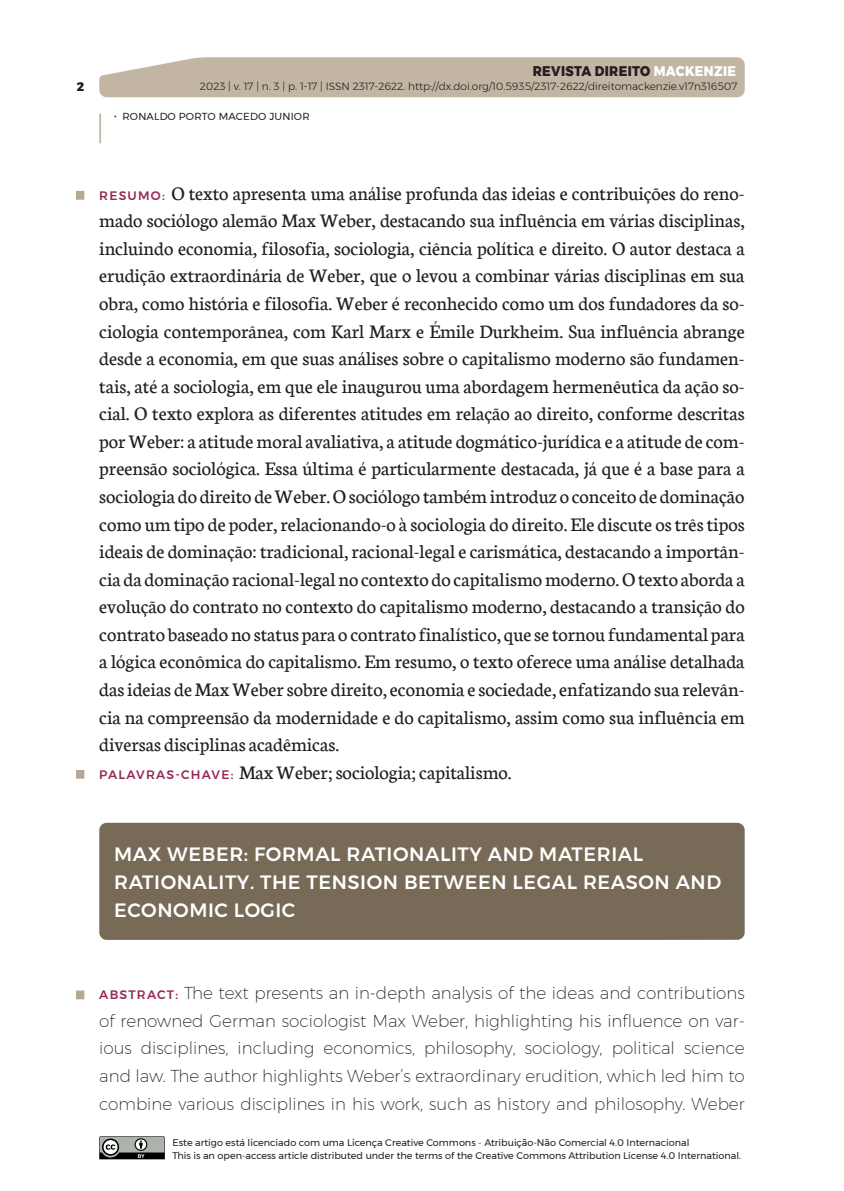
<style>
.page{position:relative;width:844px;height:1191px;background:#fff}
.page>*{position:absolute;margin:0;border:0;box-sizing:border-box;transform-origin:0 0}
.t1{font:20.47px/27.5px "Neuton";color:#231f20}
.t2{font:500 19.25px/27.7px "Montserrat";letter-spacing:.03em;color:#fff}
.t3{font:200 16.8px/27.7px "Montserrat";color:#231f20;text-align:justify}
.t4{font:800 14px "Montserrat";letter-spacing:.03em;color:#231f20;scale:.9 1}
.t5{font:800 12.25px "Montserrat";color:#231f20}
.t6{font:300 10.5px "Montserrat";color:#231f20}
.t7{font:10.15px "Montserrat";letter-spacing:.02em;color:#231f20}
.t8{font:9.62px/12.2px "Montserrat";color:#231f20}
.s1{color:#fff}
.s2{font-family:"Montserrat";font-weight:500;font-size:12.25px;color:#962757}
.s3{font-weight:500;font-size:12.25px;color:#962757}
</style>
<div class="page">
<div style="left:99px;top:57px;width:645px;height:40px;background:#c2b5a3"></div>
<hr style="left:99px;top:114px;width:2px;height:29px;background:#c2b5a3">
<svg style="left:99px;top:1136px;width:66px;height:23px;background:#777b77"></svg>
<div style="left:76px;top:191px;width:8px;height:9px;background:#b6a897"></div>
<div style="left:76px;top:770px;width:8px;height:8px;background:#b6a897"></div>
<div style="left:76px;top:990px;width:8px;height:9px;background:#b6a897"></div>
<div style="left:99px;top:822px;width:645px;height:118px;background:#776a56"></div>
<p class="t4" style="left:532px;top:59px;width:228px">REVISTA DIREITO <span class="s1">MACKENZIE</span></p>
<p class="t5" style="left:77px;top:76px;width:9px">2</p>
<p class="t6" style="left:200px;top:78px;width:539px">2023 | v. 17 | n. 3 | p. 1-17 | ISSN 2317-2622. http://dx.doi.org/10.5935/2317-2622/direitomackenzie.v17n316507</p>
<p class="t7" style="left:114px;top:109px;width:197px">• RONALDO PORTO MACEDO JUNIOR</p>
<p class="t1" style="left:99px;top:179px;width:646px"><span class="s2">RESUMO:</span> O texto apresenta uma análise profunda das ideias e contribuições do reno&shy;mado sociólogo alemão Max Weber, destacando sua influência em várias disciplinas, incluindo economia, filosofia, sociologia, ciência política e direito. O autor destaca a erudição extraordinária de Weber, que o levou a combinar várias disciplinas em sua obra, como história e filosofia. Weber é reconhecido como um dos fundadores da so&shy;ciologia contemporânea, com Karl Marx e Émile Durkheim. Sua influência abrange desde a economia, em que suas análises sobre o capitalismo moderno são fundamen&shy;tais, até a sociologia, em que ele inaugurou uma abordagem hermenêutica da ação so&shy;cial. O texto explora as diferentes atitudes em relação ao direito, conforme descritas por Weber: a atitude moral avaliativa, a atitude dogmático-jurídica e a atitude de com&shy;preensão sociológica. Essa última é particularmente destacada, já que é a base para a sociologia do direito de Weber. O sociólogo também introduz o conceito de dominação como um tipo de poder, relacionando-o à sociologia do direito. Ele discute os três tipos ideais de dominação: tradicional, racional-legal e carismática, destacando a importân&shy;cia da dominação racional-legal no contexto do capitalismo moderno. O texto aborda a evolução do contrato no contexto do capitalismo moderno, destacando a transição do contrato baseado no status para o contrato finalístico, que se tornou fundamental para a lógica econômica do capitalismo. Em resumo, o texto oferece uma análise detalhada das ideias de Max Weber sobre direito, economia e sociedade, enfatizando sua relevân&shy;cia na compreensão da modernidade e do capitalismo, assim como sua influência em diversas disciplinas acadêmicas.<br><span class="s2">PALAVRAS-CHAVE:</span> Max Weber; sociologia; capitalismo.</p>
<p class="t2" style="left:114px;top:840px;width:608px">MAX WEBER: FORMAL RATIONALITY AND MATERIAL<br>RATIONALITY. THE TENSION BETWEEN LEGAL REASON AND<br>ECONOMIC LOGIC</p>
<p class="t3" style="left:99px;top:979px;width:646px"><span class="s3">ABSTRACT:</span> The text presents an in-depth analysis of the ideas and contributions of renowned German sociologist Max Weber, highlighting his influence on var&shy;ious disciplines, including economics, philosophy, sociology, political science and law. The author highlights Weber’s extraordinary erudition, which led him to combine various disciplines in his work, such as history and philosophy. Weber</p>
<p class="t8" style="left:172px;top:1136px;width:570px">Este artigo está licenciado com uma Licença Creative Commons - Atribuição-Não Comercial 4.0 Internacional<br>This is an open-access article distributed under the terms of the Creative Commons Attribution License 4.0 International.</p>
</div>
